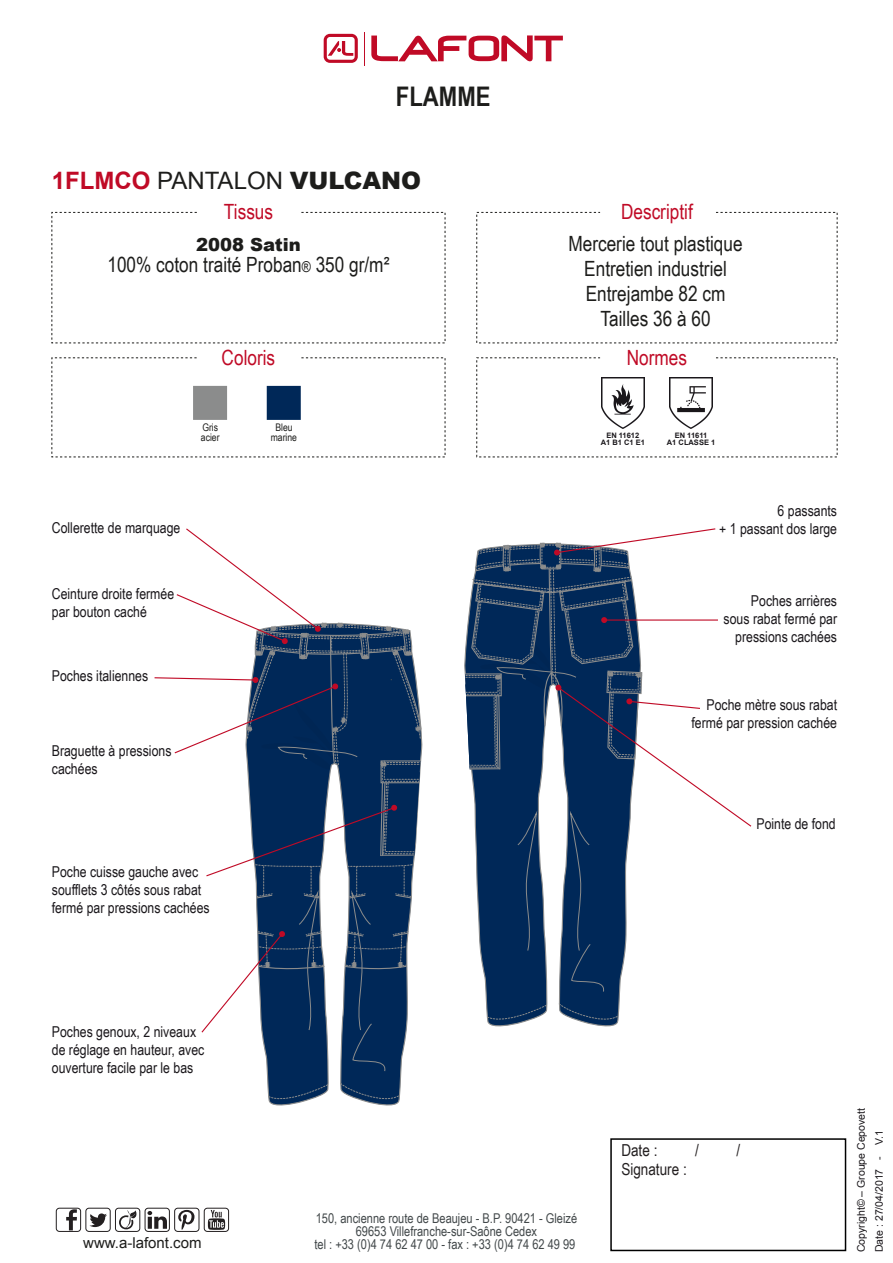
<style>
.page{position:relative;width:893px;height:1263px;background:#fff}
.page>*{position:absolute;margin:0;border:0;box-sizing:border-box;transform-origin:0 0}
.t1{font:700 27px "Arial Narrow";color:#1d1d1b}
.t2{font:24px "Arial";color:#1d1d1b}
.t3{font:21px/25.2px "Arial Narrow";color:#1d1d1b;text-align:center}
.t4{font:21px "Arial Narrow";color:#c00a26}
.t5{font:900 18px "Arial";color:#1d1d1b}
.t6{font:16.5px "Arial Narrow";color:#231f20}
.t7{font:15px/18px "Arial Narrow";color:#1a171b}
.t8{font:15px "Arial";color:#1d1d1b}
.t9{font:13.5px/13.2px "Arial Narrow";color:#42484a;text-align:center}
.t10{font:10.5px "Arial";color:#1a171b}
.t11{font:10.5px/9.6px "Arial Narrow";color:#1d1d1b}
.t12{font:700 7.5px/7.5px "Arial";color:#1a171b;text-align:center}
.s1{font-weight:700;color:#c00a26}
.s2{font-weight:900}
.s3{font-size:15px}
</style>
<div class="page">
<svg style="left:266px;top:1071px;width:136px;height:35px"></svg>
<svg style="left:340px;top:1083px;width:59px;height:22px"></svg>
<svg style="left:268px;top:1084px;width:60px;height:22px"></svg>
<svg style="left:464px;top:653px;width:156px;height:374px"></svg>
<svg style="left:559px;top:1003px;width:59px;height:22px"></svg>
<svg style="left:487px;top:1005px;width:60px;height:21px"></svg>
<div style="left:610px;top:1138px;width:236px;height:113px;border:2px solid #000"></div>
<svg style="left:465px;top:528px;width:287px;height:464px"></svg>
<div style="left:554px;top:549px;width:6px;height:7px;background:#c00a26;border-radius:50%"></div>
<svg style="left:371px;top:35px;width:192px;height:26px"></svg>
<hr style="left:364px;top:33px;width:1px;height:33px;background:#c00a26">
<svg style="left:324px;top:34px;width:34px;height:29px"></svg>
<svg style="left:51px;top:212px;width:395px;height:132px"></svg>
<svg style="left:476px;top:212px;width:362px;height:132px"></svg>
<svg style="left:476px;top:357px;width:362px;height:101px"></svg>
<svg style="left:51px;top:357px;width:395px;height:101px"></svg>
<svg style="left:154px;top:528px;width:268px;height:543px"></svg>
<img style="left:602px;top:377px;width:42px;height:51px">
<img style="left:670px;top:377px;width:42px;height:51px">
<div style="left:86px;top:1208px;width:25px;height:24px;border:1px solid #231f20;border-radius:3px"></div>
<svg style="left:89px;top:1213px;width:18px;height:14px"></svg>
<div style="left:115px;top:1208px;width:25px;height:24px;border:1px solid #231f20;border-radius:3px"></div>
<svg style="left:119px;top:1210px;width:18px;height:19px"></svg>
<div style="left:204px;top:1208px;width:25px;height:24px;border:1px solid #231f20;border-radius:3px"></div>
<svg style="left:208px;top:1210px;width:17px;height:20px"></svg>
<div style="left:145px;top:1208px;width:25px;height:24px;border:1px solid #231f20;border-radius:3px"></div>
<svg style="left:147px;top:1211px;width:20px;height:18px"></svg>
<div style="left:174px;top:1208px;width:25px;height:24px;border:1px solid #231f20;border-radius:3px"></div>
<svg style="left:178px;top:1210px;width:16px;height:20px"></svg>
<div style="left:56px;top:1208px;width:25px;height:24px;border:1px solid #231f20;border-radius:3px"></div>
<svg style="left:66px;top:1209px;width:11px;height:21px"></svg>
<h1 class="t1" style="left:396px;top:76px;width:96px">FLAMME</h1>
<h2 class="t2" style="left:52px;top:165px;width:371px"><span class="s1">1FLMCO</span> PANTALON <span class="s2">VULCANO</span></h2>
<h3 class="t4" style="left:224px;top:197px;width:51px">Tissus</h3>
<p class="t5" style="left:196px;top:231px;width:106px">2008 Satin</p>
<h3 class="t3" style="left:107px;top:251px;width:283px">100% coton traité Proban<span class="s3">®</span> 350 gr/m²</h3>
<h3 class="t4" style="left:621px;top:197px;width:73px">Descriptif</h3>
<h3 class="t3" style="left:568px;top:230px;width:176px">Mercerie tout plastique<br>Entretien industriel<br>Entrejambe 82 cm<br>Tailles 36 à 60</h3>
<h3 class="t4" style="left:222px;top:342px;width:55px">Coloris</h3>
<h3 class="t4" style="left:627px;top:342px;width:62px">Normes</h3>
<p class="t11" style="left:201px;top:423px;width:20px">Gris acier</p>
<p class="t11" style="left:271px;top:423px;width:28px;text-align:center">Bleu marine</p>
<p class="t12" style="left:601px;top:432px;width:46px">EN 11612<br>A1 B1 C1 E1</p>
<p class="t12" style="left:667px;top:432px;width:50px">EN 11611<br>A1 CLASSE 1</p>
<p class="t7" style="left:778px;top:501px;width:61px">6 passants</p>
<p class="t7" style="left:52px;top:518px;width:130px">Collerette de marquage</p>
<p class="t7" style="left:719px;top:519px;width:119px">+ 1 passant dos large</p>
<p class="t7" style="left:52px;top:584px;width:124px">Ceinture droite fermée par bouton caché</p>
<p class="t7" style="left:52px;top:666px;width:98px">Poches italiennes</p>
<p class="t7" style="left:52px;top:741px;width:121px">Braguette à pressions cachées</p>
<p class="t7" style="left:52px;top:862px;width:159px">Poche cuisse gauche avec soufflets 3 côtés sous rabat fermé par pressions cachées</p>
<p class="t7" style="left:724px;top:591px;width:115px;text-align:right">Poches arrières sous rabat fermé par pressions cachées</p>
<p class="t7" style="left:691px;top:695px;width:147px;text-align:right">Poche mètre sous rabat fermé par pression cachée</p>
<p class="t7" style="left:756px;top:814px;width:81px">Pointe de fond</p>
<p class="t7" style="left:52px;top:1022px;width:154px">Poches genoux, 2 niveaux de réglage en hauteur, avec ouverture facile par le bas</p>
<p class="t9" style="left:316px;top:1211px;width:263px">150, ancienne route de Beaujeu - B.P. 90421 - Gleizé<br>69653 Villefranche-sur-Saône Cedex</p>
<p class="t8" style="left:83px;top:1233px;width:120px">www.a-lafont.com</p>
<p class="t9" style="left:314px;top:1237px;width:262px">tel : +33 (0)4 74 62 47 00 - fax : +33 (0)4 74 62 49 99</p>
<p class="t6" style="left:621px;top:1137px;width:38px">Date :</p>
<p class="t6" style="left:695px;top:1137px;width:5px">/</p>
<p class="t6" style="left:736px;top:1137px;width:5px">/</p>
<p class="t6" style="left:621px;top:1157px;width:67px">Signature :</p>
<p class="t10" style="left:854px;top:1252px;width:146px;rotate:-90deg">Copyright© – Groupe Cepovett</p>
<p class="t10" style="left:872px;top:1252px;width:124px;rotate:-90deg">Date : 27/04/2017 - V.1</p>
</div>
